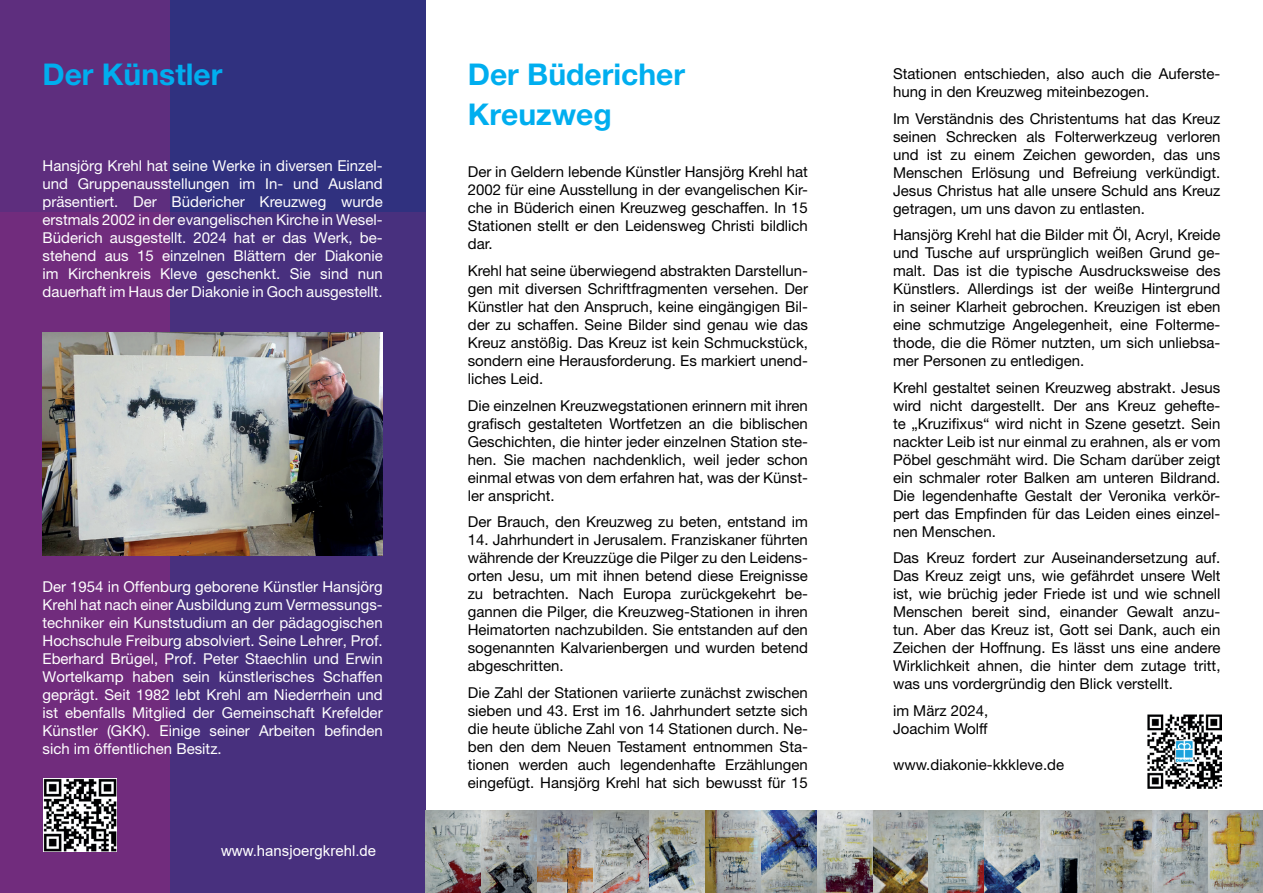
<style>
.page{position:relative;width:1263px;height:893px;background:#fff}
.page>*{position:absolute;margin:0;border:0;box-sizing:border-box;transform-origin:0 0}
.t1{font:700 30px "Helvetica Neue LT Pro";color:#00aeef}
.t2{font:15px/18px "Helvetica Neue LT Std";color:#000001;text-align:justify}
.No_Spacing{font:15px/18px "Helvetica Neue LT Pro";color:#fff;text-align:justify}
.t3{font:15px "Arial";color:#fff}
</style>
<div class="page">
<div style="left:0;top:0;width:170px;height:213px;background:#5e2e7e"></div>
<div style="left:170px;top:0;width:255px;height:213px;background:#30317f"></div>
<div style="left:0;top:213px;width:170px;height:680px;background:#712c7d"></div>
<div style="left:170px;top:213px;width:255px;height:680px;background:#48307e"></div>
<img style="left:1148px;top:715px;width:73px;height:73px">
<img style="left:43px;top:778px;width:73px;height:73px">
<img style="left:43px;top:333px;width:340px;height:223px">
<img style="left:425px;top:810px;width:838px;height:83px">
<p class="t1" style="left:43px;top:56px;width:181px">Der Künstler</p>
<p class="No_Spacing" style="left:43px;top:156px;width:342px">Hansjörg Krehl hat seine Werke in diversen Einzel&shy;und Gruppenausstellungen im In- und Ausland präsentiert. Der Büdericher Kreuzweg wurde erstmals 2002 in der evangelischen Kirche in Wesel-Büderich ausgestellt. 2024 hat er das Werk, be&shy;stehend aus 15 einzelnen Blättern der Diakonie im Kirchenkreis Kleve geschenkt. Sie sind nun dauerhaft im Haus der Diakonie in Goch ausgestellt.</p>
<p class="No_Spacing" style="left:43px;top:578px;width:342px">Der 1954 in Offenburg geborene Künstler Hansjörg Krehl hat nach einer Ausbildung zum Vermessungs&shy;techniker ein Kunststudium an der pädagogischen Hochschule Freiburg absolviert. Seine Lehrer, Prof.<br>Eberhard Brügel, Prof. Peter Staechlin und Erwin Wortelkamp haben sein künstlerisches Schaffen geprägt. Seit 1982 lebt Krehl am Niederrhein und ist ebenfalls Mitglied der Gemeinschaft Krefelder Künstler (GKK). Einige seiner Arbeiten befinden sich im öffentlichen Besitz.</p>
<p class="t3" style="left:221px;top:840px;width:157px">www.hansjoergkrehl.de</p>
<p class="t1" style="left:468px;top:56px;width:219px">Der Büdericher</p>
<p class="t1" style="left:468px;top:96px;width:145px">Kreuzweg</p>
<p class="t2" style="left:468px;top:163px;width:342px">Der in Geldern lebende Künstler Hansjörg Krehl hat 2002 für eine Ausstellung in der evangelischen Kir&shy;che in Büderich einen Kreuzweg geschaffen. In 15<br>Stationen stellt er den Leidensweg Christi bildlich dar.</p>
<p class="t2" style="left:468px;top:261px;width:342px">Krehl hat seine überwiegend abstrakten Darstellun&shy;gen mit diversen Schriftfragmenten versehen. Der Künstler hat den Anspruch, keine eingängigen Bil&shy;der zu schaffen. Seine Bilder sind genau wie das Kreuz anstößig. Das Kreuz ist kein Schmuckstück, sondern eine Herausforderung. Es markiert unend&shy;liches Leid.</p>
<p class="t2" style="left:468px;top:396px;width:342px">Die einzelnen Kreuzwegstationen erinnern mit ihren grafisch gestalteten Wortfetzen an die biblischen Geschichten, die hinter jeder einzelnen Station ste&shy;hen. Sie machen nachdenklich, weil jeder schon einmal etwas von dem erfahren hat, was der Künst&shy;ler anspricht.</p>
<p class="t2" style="left:468px;top:512px;width:342px">Der Brauch, den Kreuzweg zu beten, entstand im</p>
<p class="t2" style="left:468px;top:530px;width:342px">14. Jahrhundert in Jerusalem. Franziskaner führten währende der Kreuzzüge die Pilger zu den Leidens&shy;orten Jesu, um mit ihnen betend diese Ereignisse zu betrachten. Nach Europa zurückgekehrt be&shy;gannen die Pilger, die Kreuzweg-Stationen in ihren Heimatorten nachzubilden. Sie entstanden auf den sogenannten Kalvarienbergen und wurden betend abgeschritten.</p>
<p class="t2" style="left:468px;top:683px;width:342px">Die Zahl der Stationen variierte zunächst zwischen sieben und 43. Erst im 16. Jahrhundert setzte sich die heute übliche Zahl von 14 Stationen durch. Ne&shy;ben den dem Neuen Testament entnommen Sta&shy;tionen werden auch legendenhafte Erzählungen eingefügt. Hansjörg Krehl hat sich bewusst für 15</p>
<p class="t2" style="left:893px;top:65px;width:329px">Stationen entschieden, also auch die Auferste&shy;hung in den Kreuzweg miteinbezogen.</p>
<p class="t2" style="left:893px;top:109px;width:329px">Im Verständnis des Christentums hat das Kreuz seinen Schrecken als Folterwerkzeug verloren und ist zu einem Zeichen geworden, das uns Menschen Erlösung und Befreiung verkündigt.<br>Jesus Christus hat alle unsere Schuld ans Kreuz getragen, um uns davon zu entlasten.</p>
<p class="t2" style="left:893px;top:226px;width:329px">Hansjörg Krehl hat die Bilder mit Öl, Acryl, Kreide und Tusche auf ursprünglich weißen Grund ge&shy;malt. Das ist die typische Ausdrucksweise des Künstlers. Allerdings ist der weiße Hintergrund in seiner Klarheit gebrochen. Kreuzigen ist eben eine schmutzige Angelegenheit, eine Folterme&shy;thode, die die Römer nutzten, um sich unliebsa&shy;mer Personen zu entledigen.</p>
<p class="t2" style="left:893px;top:378px;width:329px">Krehl gestaltet seinen Kreuzweg abstrakt. Jesus wird nicht dargestellt. Der ans Kreuz gehefte&shy;te „Kruzifixus“ wird nicht in Szene gesetzt. Sein nackter Leib ist nur einmal zu erahnen, als er vom Pöbel geschmäht wird. Die Scham darüber zeigt ein schmaler roter Balken am unteren Bildrand.<br>Die legendenhafte Gestalt der Veronika verkör&shy;pert das Empfinden für das Leiden eines einzel&shy;nen Menschen.</p>
<p class="t2" style="left:893px;top:549px;width:329px">Das Kreuz fordert zur Auseinandersetzung auf.<br>Das Kreuz zeigt uns, wie gefährdet unsere Welt ist, wie brüchig jeder Friede ist und wie schnell Menschen bereit sind, einander Gewalt anzu&shy;tun. Aber das Kreuz ist, Gott sei Dank, auch ein Zeichen der Hoffnung. Es lässt uns eine andere Wirklichkeit ahnen, die hinter dem zutage tritt, was uns vordergründig den Blick verstellt.</p>
<p class="t2" style="left:893px;top:701px;width:97px">im März 2024,<br>Joachim Wolff</p>
<p class="t2" style="left:893px;top:755px;width:173px">www.diakonie-kkkleve.de</p>
</div>
